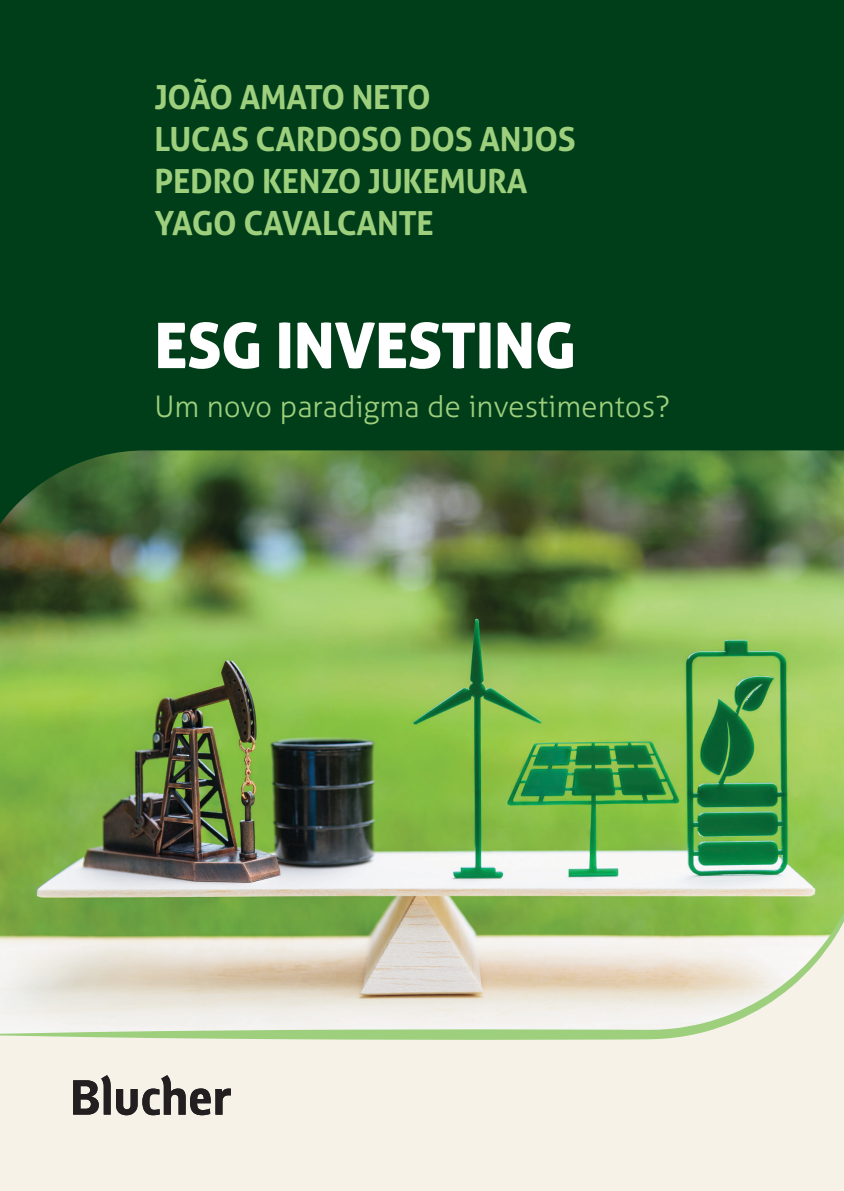
<style>
.page{position:relative;width:844px;height:1191px;background:#fff}
.page>*{position:absolute;margin:0;border:0;box-sizing:border-box;transform-origin:0 0}
.t1{font:63px "Aller Display";letter-spacing:-.005em;color:#fff}
.t2{font:700 33.25px/42px "Aller";letter-spacing:-.01em;color:#9dcf7d}
.t3{font:300 29.75px "Aller";color:#9dcf7d}
</style>
<div class="page">
<div style="left:0;top:0;width:843px;height:661px;background:#003e19"></div>
<div style="left:0;top:754px;width:843px;height:437px;background:#f6f2e8"></div>
<svg style="left:73px;top:1075px;width:158px;height:40px"></svg>
<img style="left:0;top:450px;width:843px;height:365px">
<img style="left:0;top:815px;width:843px;height:224px">
<p class="t2" style="left:154px;top:76px;width:422px">JOÃO AMATO NETO<br>LUCAS CARDOSO DOS ANJOS<br>PEDRO KENZO JUKEMURA<br>YAGO CAVALCANTE</p>
<h1 class="t1" style="left:154px;top:305px;width:423px">ESG INVESTING</h1>
<p class="t3" style="left:154px;top:389px;width:517px">Um novo paradigma de investimentos?</p>
</div>
